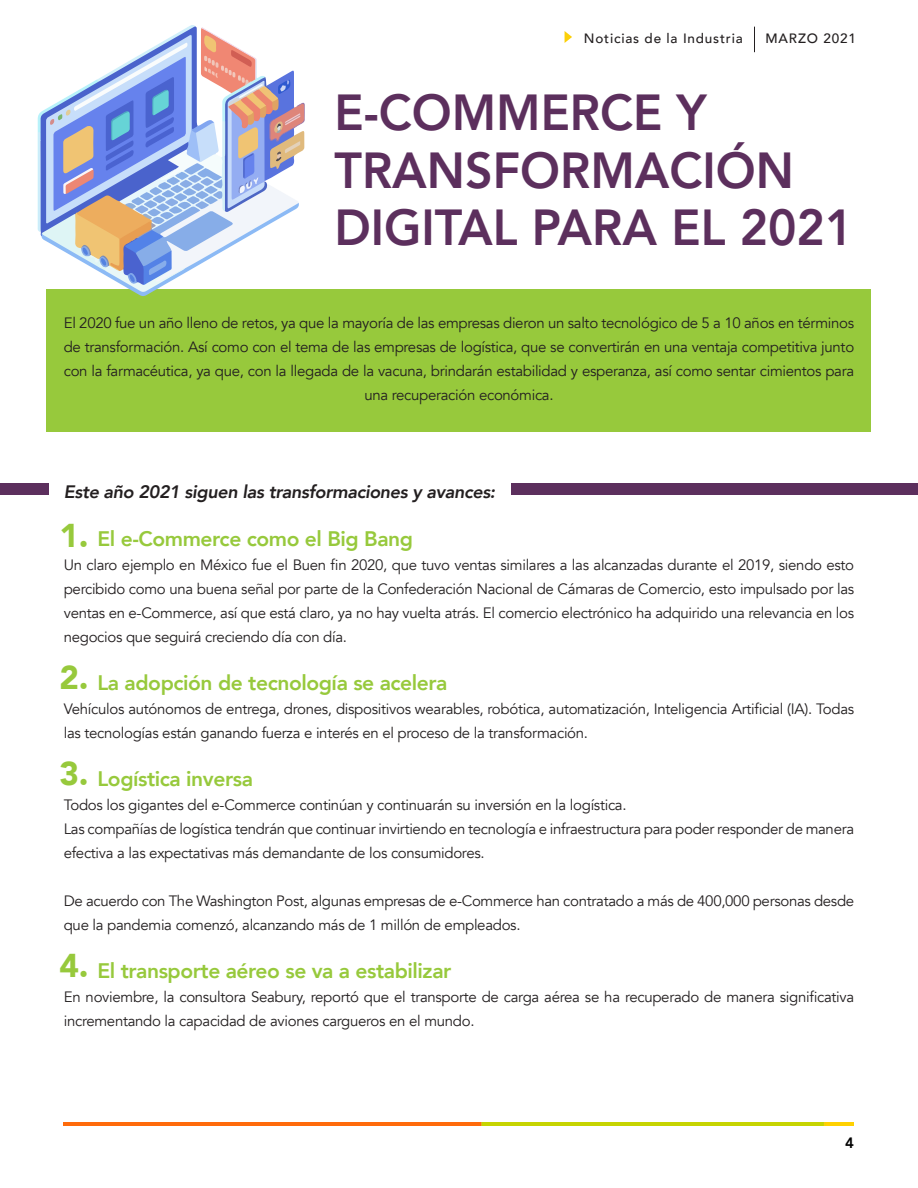
<style>
.page{position:relative;width:918px;height:1188px;background:#fff}
.page>*{position:absolute;margin:0;border:0;box-sizing:border-box;transform-origin:0 0}
.t1{font:800 50.55px/57.6px "Avenir";color:#5c2f5d;scale:.95 1}
.t2{font:900 33px "Avenir";color:#97c93c}
.t3{font:800 21px "Avenir";letter-spacing:-.02em;color:#97c93c}
.t4{font:italic 800 18px "Avenir";letter-spacing:-.02em;color:#231f20}
.t5{font:15px/24px "Avenir";letter-spacing:-.02em;color:#231f20}
.t6{font:800 15px "Avenir";color:#000}
.t7{font:500 13.5px "Avenir";letter-spacing:.06em;color:#231f20}
</style>
<div class="page">
<svg style="left:565px;top:31px;width:7px;height:12px"></svg>
<svg style="left:754px;top:27px;width:1px;height:25px"></svg>
<img style="left:64px;top:1123px;width:790px;height:3px">
<div style="left:47px;top:290px;width:824px;height:142px;background:#97c93c"></div>
<div style="left:0;top:483px;width:49px;height:12px;background:#5c2f5d"></div>
<div style="left:512px;top:483px;width:406px;height:12px;background:#5c2f5d"></div>
<svg style="left:38px;top:25px;width:267px;height:271px"></svg>
<p class="t7" style="left:584px;top:27px;width:160px">Noticias de la Industria</p>
<p class="t7" style="left:766px;top:27px;width:92px">MARZO 2021</p>
<p class="t1" style="left:334px;top:84px;width:548px">E-COMMERCE Y<br>TRANSFORMACIÓN<br>DIGITAL PARA EL 2021</p>
<p class="t5" style="left:64px;top:312px;width:792px;text-align:center">El 2020 fue un año lleno de retos, ya que la mayoría de las empresas dieron un salto tecnológico de 5 a 10 años en términos de transformación. Así como con el tema de las empresas de logística, que se convertirán en una ventaja competitiva junto con la farmacéutica, ya que, con la llegada de la vacuna, brindarán estabilidad y esperanza, así como sentar cimientos para una recuperación económica.</p>
<p class="t4" style="left:64px;top:481px;width:433px">Este año 2021 siguen las transformaciones y avances:</p>
<p class="t3" style="left:98px;top:522px;width:317px">El e-Commerce como el Big Bang</p>
<p class="t5" style="left:64px;top:553px;width:792px;text-align:justify">Un claro ejemplo en México fue el Buen fin 2020, que tuvo ventas similares a las alcanzadas durante el 2019, siendo esto percibido como una buena señal por parte de la Confederación Nacional de Cámaras de Comercio, esto impulsado por las ventas en e-Commerce, así que está claro, ya no hay vuelta atrás. El comercio electrónico ha adquirido una relevancia en los negocios que seguirá creciendo día con día.</p>
<p class="t3" style="left:98px;top:666px;width:352px">La adopción de tecnología se acelera</p>
<p class="t5" style="left:64px;top:697px;width:792px">Vehículos autónomos de entrega, drones, dispositivos wearables, robótica, automatización, Inteligencia Artificial (IA). Todas las tecnologías están ganando fuerza e interés en el proceso de la transformación.</p>
<p class="t3" style="left:98px;top:762px;width:157px">Logística inversa</p>
<p class="t5" style="left:64px;top:793px;width:564px">Todos los gigantes del e-Commerce continúan y continuarán su inversión en la logística.</p>
<p class="t5" style="left:64px;top:817px;width:792px">Las compañías de logística tendrán que continuar invirtiendo en tecnología e infraestructura para poder responder de manera efectiva a las expectativas más demandante de los consumidores.</p>
<p class="t5" style="left:64px;top:889px;width:792px">De acuerdo con The Washington Post, algunas empresas de e-Commerce han contratado a más de 400,000 personas desde que la pandemia comenzó, alcanzando más de 1 millón de empleados.</p>
<p class="t3" style="left:98px;top:954px;width:355px">El transporte aéreo se va a estabilizar</p>
<p class="t5" style="left:64px;top:985px;width:792px">En noviembre, la consultora Seabury, reportó que el transporte de carga aérea se ha recuperado de manera significativa incrementando la capacidad de aviones cargueros en el mundo.</p>
<p class="t2" style="left:59px;top:507px;width:31px">1.</p>
<p class="t2" style="left:59px;top:650px;width:31px">2.</p>
<p class="t2" style="left:59px;top:745px;width:31px">3.</p>
<p class="t2" style="left:59px;top:937px;width:31px">4.</p>
<p class="t6" style="left:845px;top:1132px;width:10px">4</p>
</div>
